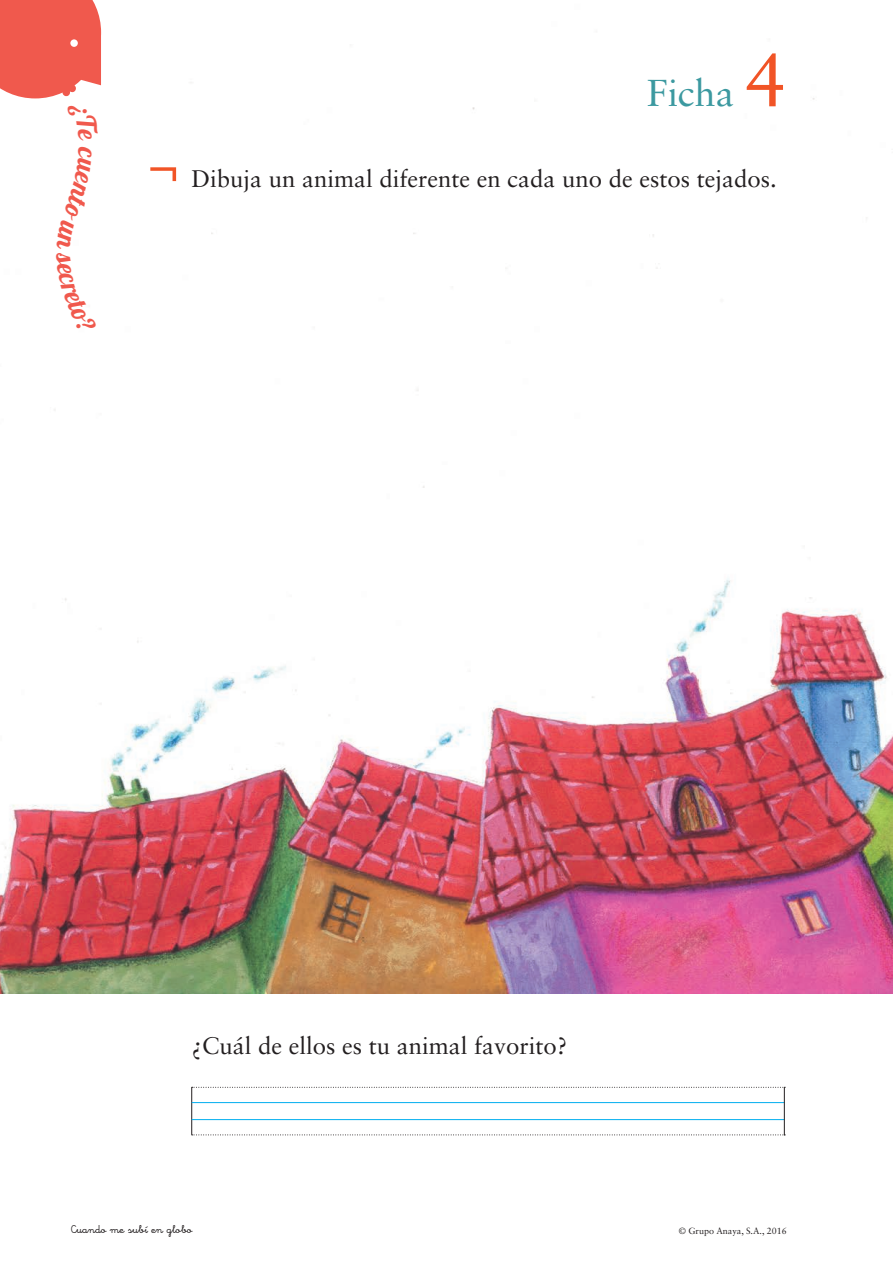
<style>
.page{position:relative;width:893px;height:1263px;background:#fff}
.page>*{position:absolute;margin:0;border:0;box-sizing:border-box;transform-origin:0 0}
.t1{font:37.5px "Sabon LT Std";color:#3c99a0}
.t2{font:24px "Sabon LT Std";color:#231f20}
.t3{font:12px "Escolar Pro Negra";color:#231f20}
.t4{font:9px "Sabon LT Std";color:#231f20}
.s1{font-size:75px;color:#f15426}
.s2{font-family:"Times";font-size:51px;color:#f15426}
</style>
<div class="page">
<img style="left:0;top:30px;width:893px;height:964px">
<hr style="left:191px;top:1087px;width:1px;height:48px;background:#231f20">
<hr style="left:192px;top:1102px;width:592px;height:1px;background:#00aeef">
<hr style="left:192px;top:1119px;width:592px;height:1px;background:#00aeef">
<svg style="left:192px;top:1134px;width:592px;height:1px"></svg>
<svg style="left:192px;top:1087px;width:592px;height:1px"></svg>
<hr style="left:784px;top:1087px;width:1px;height:48px;background:#231f20">
<svg style="left:0;top:0;width:101px;height:141px"></svg>
<svg style="left:56px;top:147px;width:41px;height:187px"></svg>
<h1 class="t1" style="left:647px;top:71px;width:141px">Ficha <span class="s1">4</span></h1>
<p class="t2" style="left:149px;top:164px;width:629px"><span class="s2">¬</span> Dibuja un animal diferente en cada uno de estos tejados.</p>
<p class="t2" style="left:191px;top:1031px;width:378px">¿Cuál de ellos es tu animal favorito?</p>
<p class="t3" style="left:71px;top:1223px;width:123px">Cuando me subí en globo</p>
<p class="t4" style="left:679px;top:1226px;width:109px">© Grupo Anaya, S.A., 2016</p>
</div>
